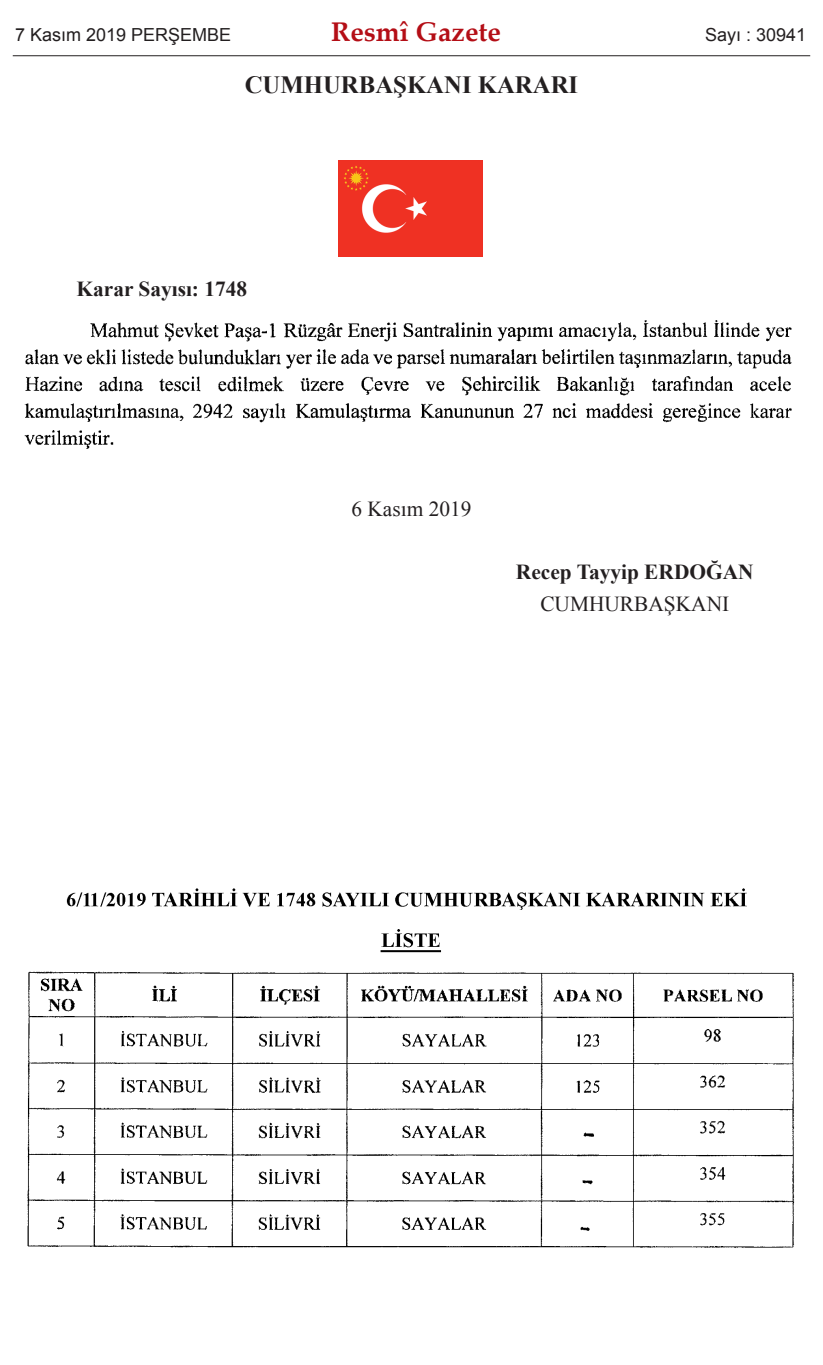
<style>
.page{position:relative;width:823px;height:1365px;background:#fff}
.page>*{position:absolute;margin:0;border:0;box-sizing:border-box;transform-origin:0 0}
.t1{font:700 27px "Palatino Linotype";color:#b40e16}
.t2{font:700 24.75px "Times New Roman";color:#231f20}
.t3{font:700 21.38px "Times New Roman";color:#231f20}
.t4{font:21.38px "Times New Roman";color:#231f20}
.t5{font:18px "Arial";color:#231f20}
</style>
<div class="page">
<img style="left:339px;top:160px;width:143px;height:96px">
<img style="left:24px;top:320px;width:768px;height:129px">
<img style="left:27px;top:888px;width:768px;height:360px">
<hr style="left:13px;top:55px;width:797px;height:1px;background:#231f20">
<p class="t5" style="left:15px;top:25px;width:218px">7 Kasım 2019 PERŞEMBE</p>
<p class="t1" style="left:331px;top:21px;width:171px">Resmî Gazete</p>
<p class="t5" style="left:705px;top:25px;width:103px">Sayı : 30941</p>
<p class="t2" style="left:245px;top:71px;width:335px">CUMHURBAŞKANI KARARI</p>
<p class="t3" style="left:77px;top:277px;width:172px">Karar Sayısı: 1748</p>
<p class="t4" style="left:351px;top:497px;width:121px">6 Kasım 2019</p>
<p class="t3" style="left:516px;top:560px;width:239px">Recep Tayyip ERDOĞAN</p>
<p class="t4" style="left:540px;top:592px;width:190px">CUMHURBAŞKANI</p>
</div>
